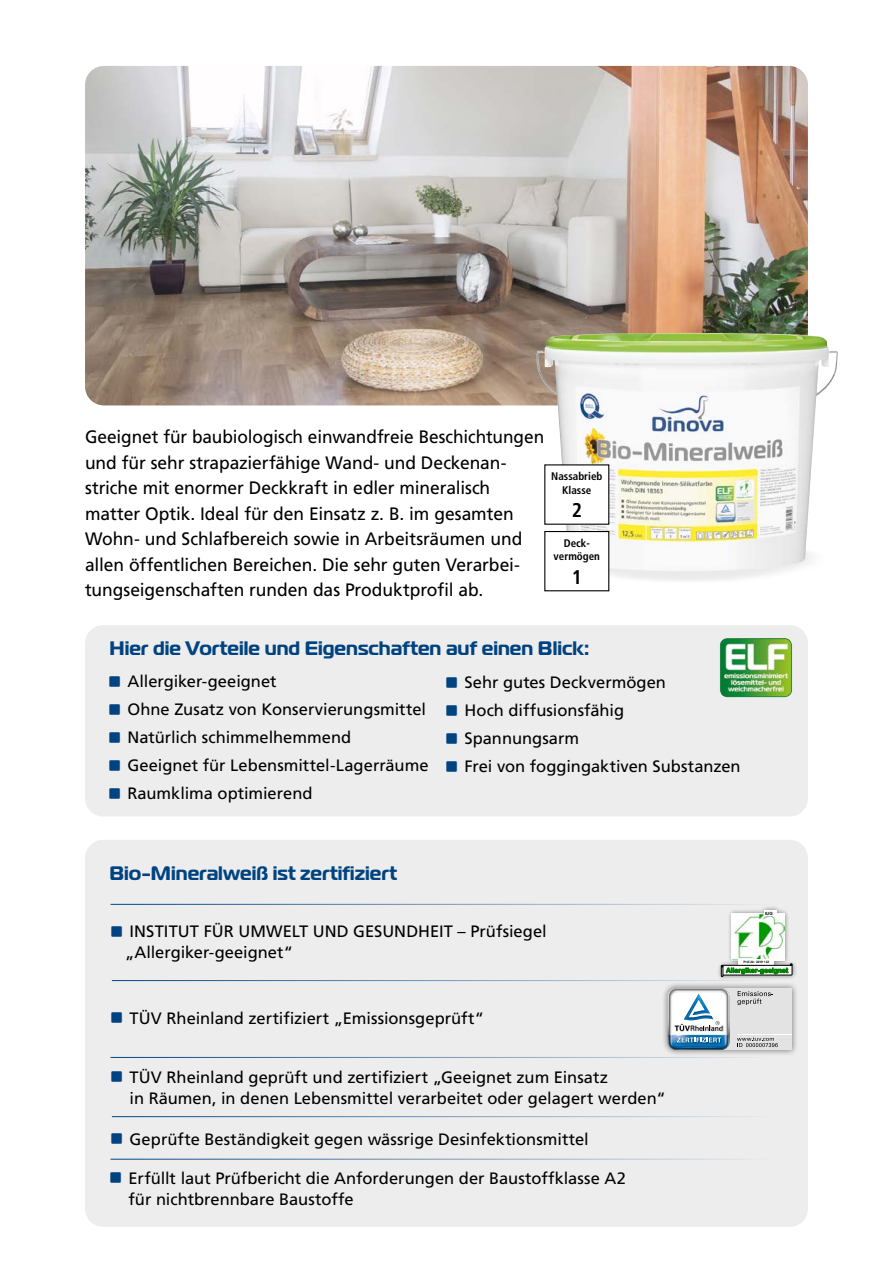
<style>
.page{position:relative;width:893px;height:1263px;background:#fff}
.page>*{position:absolute;margin:0;border:0;box-sizing:border-box;transform-origin:0 0}
.t1{font:700 condensed 19.8px "Frutiger LT";color:#000}
.t2{font:700 19.5px "Magistral";color:#004380}
.t3{font:18px/25.5px "Frutiger LT Pro";letter-spacing:-.005em;color:#000;scale:.96 1}
.t4{font:16.5px/28px "Frutiger LT Pro";color:#000}
.t5{font:700 condensed 11.1px/13.2px "Frutiger LT";color:#000;text-align:center}
.t6{font:700 6.6px "Arial Rounded MT";color:#008000}
.t7{font:700 4.35px "Arial";color:#000}
.t8{font:700 3.15px "Arial";color:#000}
</style>
<div class="page">
<img style="left:85px;top:66px;width:723px;height:339px">
<img style="left:536px;top:333px;width:302px;height:239px">
<div style="left:85px;top:840px;width:723px;height:387px;background:#ededed;border-radius:18px"></div>
<div style="left:661px;top:982px;width:137px;height:74px;background:#000;opacity:.5"></div>
<svg style="left:668px;top:988px;width:124px;height:62px"></svg>
<hr style="left:112px;top:980px;width:663px;height:1px;background:#004380">
<hr style="left:111px;top:1057px;width:663px;height:1px;background:#004380">
<hr style="left:111px;top:1159px;width:663px;height:1px;background:#004380">
<hr style="left:111px;top:904px;width:663px;height:1px;background:#004380">
<hr style="left:112px;top:1116px;width:663px;height:1px;background:#004380">
<div style="left:717px;top:905px;width:80px;height:76px;background:#000;opacity:.5"></div>
<img style="left:732px;top:913px;width:52px;height:47px">
<div style="left:764px;top:910px;width:12px;height:5px;background:#fff"></div>
<div style="left:739px;top:960px;width:35px;height:5px;background:#fff"></div>
<svg style="left:721px;top:963px;width:71px;height:14px"></svg>
<div style="left:85px;top:625px;width:723px;height:191px;background:#ededed;border-radius:18px"></div>
<img style="left:720px;top:638px;width:72px;height:59px">
<div style="left:545px;top:465px;width:64px;height:59px;background:#fff"></div>
<div style="left:545px;top:531px;width:64px;height:60px;background:#fff"></div>
<p class="t3" style="left:85px;top:424px;width:480px">Geeignet für baubiologisch einwandfreie Beschichtungen und für sehr strapazierfähige Wand- und Deckenan&shy;striche mit enormer Deckkraft in edler mineralisch matter Optik. Ideal für den Einsatz z. B. im gesamten Wohn- und Schlafbereich sowie in Arbeitsräumen und allen öffentlichen Bereichen. Die sehr guten Verarbei&shy;tungseigenschaften runden das Produktprofil ab.</p>
<p class="t5" style="left:551px;top:470px;width:53px">Nassabrieb<br>Klasse</p>
<p class="t1" style="left:572px;top:499px;width:12px">2</p>
<p class="t5" style="left:554px;top:536px;width:48px">Deck&shy;vermögen</p>
<p class="t1" style="left:572px;top:565px;width:12px">1</p>
<p class="t2" style="left:109px;top:635px;width:481px">Hier die Vorteile und Eigenschaften auf einen Blick:</p>
<p class="t4" style="left:464px;top:669px;width:278px">Sehr gutes Deckvermögen<br>Hoch diffusionsfähig<br>Spannungsarm<br>Frei von foggingaktiven Substanzen</p>
<p class="t4" style="left:127px;top:667px;width:303px">Allergiker-geeignet<br>Ohne Zusatz von Konservierungsmittel<br>Natürlich schimmelhemmend<br>Geeignet für Lebensmittel-Lagerräume<br>Raumklima optimierend</p>
<p class="t2" style="left:109px;top:860px;width:289px">Bio-Mineralweiß ist zertifiziert</p>
<p class="t4" style="left:125px;top:921px;width:423px;line-height:21px">INSTITUT FÜR UMWELT UND GESUNDHEIT – Prüfsiegel „Allergiker-geeignet“</p>
<p class="t4" style="left:130px;top:1004px;width:356px">TÜV Rheinland zertifiziert „Emissionsgeprüft“</p>
<p class="t4" style="left:130px;top:1066px;width:537px;line-height:21px">TÜV Rheinland geprüft und zertifiziert „Geeignet zum Einsatz<br>in Räumen, in denen Lebensmittel verarbeitet oder gelagert werden“</p>
<p class="t4" style="left:130px;top:1125px;width:461px">Geprüfte Beständigkeit gegen wässrige Desinfektionsmittel</p>
<p class="t4" style="left:129px;top:1168px;width:499px;line-height:21px">Erfüllt laut Prüfbericht die Anforderungen der Baustoffklasse A2 für nichtbrennbare Baustoffe</p>
<p class="t7" style="left:765px;top:910px;width:9px">IUG</p>
<p class="t8" style="left:743px;top:960px;width:27px">Prüf-Nr. 2019 122</p>
<p class="t6" style="left:726px;top:966px;width:64px">Allergiker-geeignet</p>
</div>
